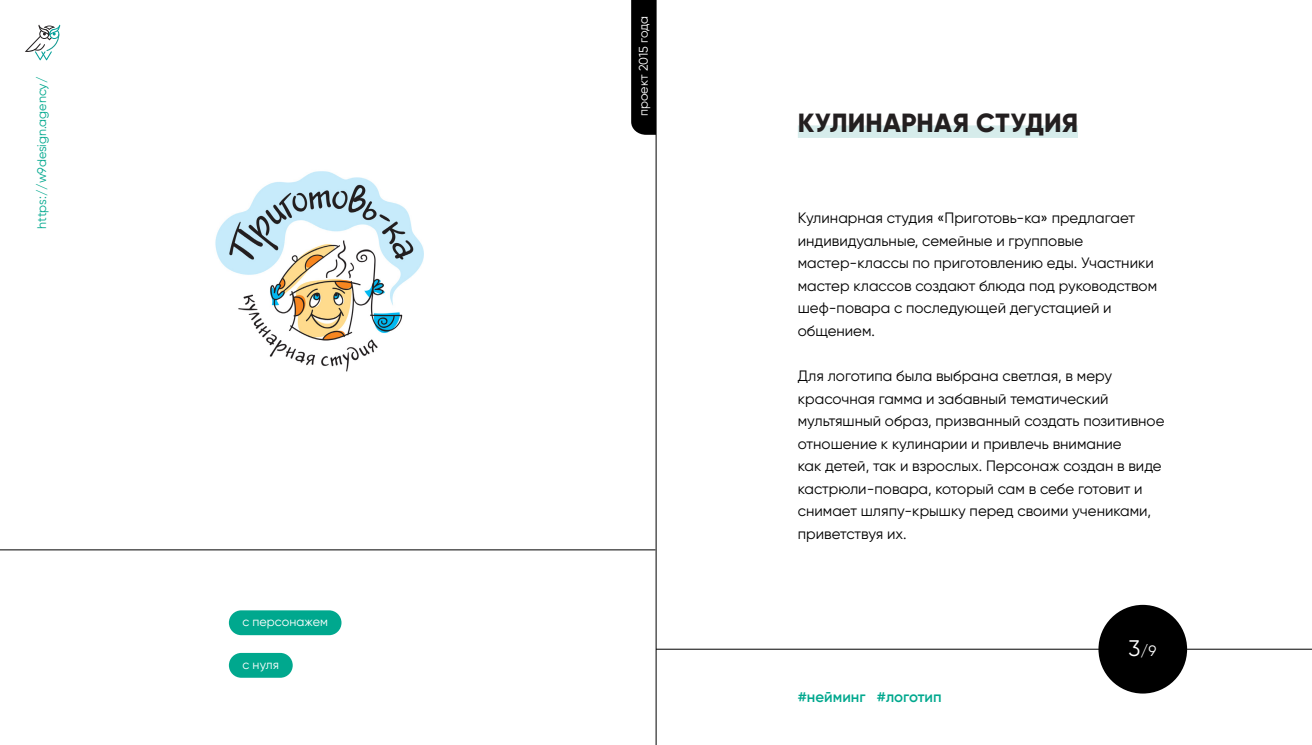
<style>
.page{position:relative;width:1312px;height:745px;background:#fff}
.page>*{position:absolute;margin:0;border:0;box-sizing:border-box;transform-origin:0 0}
.t1{font:800 26.25px "Gilroy";letter-spacing:.005em;color:#231f20}
.t2{font:15px/22.5px "Gilroy";color:#000}
.t3{font:600 15px "Gilroy";color:#00a88e}
.t4{font:15px "Gilroy";color:#fff}
.t5{font:12.5px "Gilroy";color:#fff}
.t6{font:12.5px "Gilroy";color:#00a88e}
.s1{font-size:22.5px}
</style>
<div class="page">
<img style="left:215px;top:171px;width:209px;height:201px">
<div style="left:797px;top:125px;width:280px;height:13px;background:#d6eceb"></div>
<svg style="left:25px;top:25px;width:35px;height:35px"></svg>
<div style="left:229px;top:610px;width:112px;height:24px;background:#00a88e;border-radius:12px"></div>
<div style="left:631px;top:0;width:24px;height:135px;background:#000"></div>
<hr style="left:656px;top:648px;width:655px;height:1px;background:#000">
<div style="left:1098px;top:604px;width:88px;height:89px;background:#000;border-radius:50%"></div>
<div style="left:229px;top:652px;width:64px;height:25px;background:#00a88e;border-radius:12px"></div>
<hr style="left:655px;top:0;width:1px;height:744px;background:#000">
<hr style="left:0;top:549px;width:655px;height:1px;background:#000">
<p class="t6" style="left:34px;top:228px;width:154px;rotate:-90deg">https://w9design.agency/</p>
<p class="t5" style="left:242px;top:614px;width:87px">с персонажем</p>
<p class="t5" style="left:242px;top:656px;width:38px">с нуля</p>
<p class="t5" style="left:635px;top:116px;width:101px;rotate:-90deg">проект 2015 года</p>
<h1 class="t1" style="left:797px;top:106px;width:282px">КУЛИНАРНАЯ СТУДИЯ</h1>
<p class="t2" style="left:797px;top:206px;width:361px">Кулинарная студия «Приготовь-ка» предлагает индивидуальные, семейные и групповые мастер-классы по приготовлению еды. Участники мастер классов создают блюда под руководством шеф-повара с последующей дегустацией и общением.</p>
<p class="t2" style="left:797px;top:364px;width:368px">Для логотипа была выбрана светлая, в меру красочная гамма и забавный тематический мультяшный образ, призванный создать позитивное отношение к кулинарии и привлечь внимание<br>как детей, так и взрослых. Персонаж создан в виде кастрюли-повара, который сам в себе готовит и снимает шляпу-крышку перед своими учениками, приветствуя их.</p>
<p class="t3" style="left:797px;top:687px;width:145px">#нейминг #логотип</p>
<p class="t4" style="left:1128px;top:640px;width:29px"><span class="s1">3</span>/9</p>
</div>
